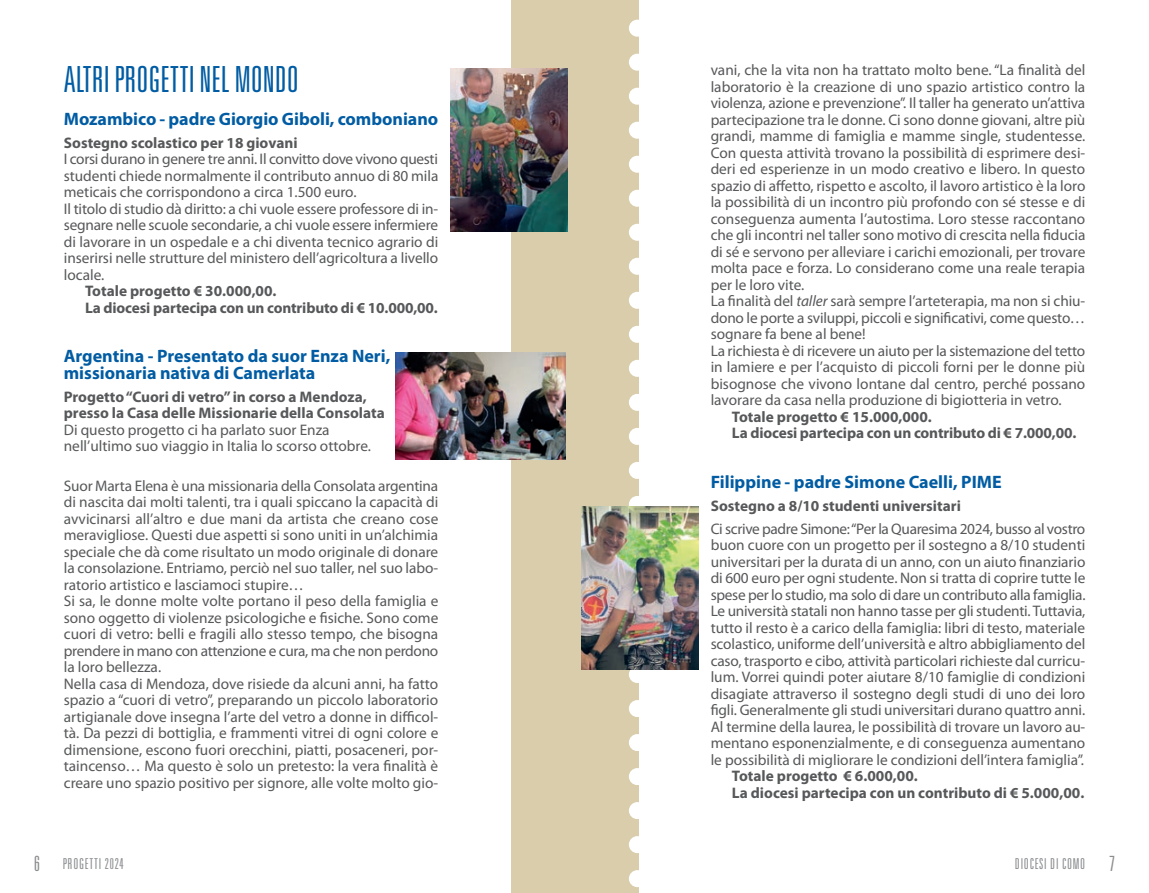
<style>
.page{position:relative;width:1149px;height:893px;background:#fff}
.page>*{position:absolute;margin:0;border:0;box-sizing:border-box;transform-origin:0 0}
.Testo_Myriad_Progett{font:300 ultra-condensed 36px "Univers LT";color:#015ca3}
.Titoletto_12{font:700 18px "Myriad Pro";color:#015ca3}
.Testo_Myriad_Progett-2{font:15.3px/16.5px "Myriad Pro";color:#57585a;text-align:justify}
.Importo_progetto{font:700 15.3px "Myriad Pro";letter-spacing:-.005em;color:#57585a}
.Testi_progetto_BOLD{font:700 15.3px/16.5px "Myriad Pro";color:#57585a}
.t1{font:300 ultra-condensed 15px "Univers LT";letter-spacing:.05em;color:#8a8c8f}
.s1{font-style:italic}
.s2{font-size:21px}
</style>
<div class="page">
<div style="left:510px;top:0;width:128px;height:893px;background:#d9cdab"></div>
<div style="left:628px;top:20px;width:17px;height:17px;background:#fff;border-radius:50%"></div>
<div style="left:628px;top:54px;width:17px;height:17px;background:#fff;border-radius:50%"></div>
<div style="left:628px;top:88px;width:17px;height:17px;background:#fff;border-radius:50%"></div>
<div style="left:628px;top:122px;width:17px;height:17px;background:#fff;border-radius:50%"></div>
<div style="left:628px;top:156px;width:17px;height:17px;background:#fff;border-radius:50%"></div>
<div style="left:628px;top:190px;width:17px;height:17px;background:#fff;border-radius:50%"></div>
<div style="left:628px;top:224px;width:17px;height:17px;background:#fff;border-radius:50%"></div>
<div style="left:628px;top:258px;width:17px;height:17px;background:#fff;border-radius:50%"></div>
<div style="left:628px;top:292px;width:17px;height:17px;background:#fff;border-radius:50%"></div>
<div style="left:628px;top:326px;width:17px;height:17px;background:#fff;border-radius:50%"></div>
<div style="left:628px;top:360px;width:17px;height:17px;background:#fff;border-radius:50%"></div>
<div style="left:628px;top:394px;width:17px;height:17px;background:#fff;border-radius:50%"></div>
<div style="left:628px;top:428px;width:17px;height:17px;background:#fff;border-radius:50%"></div>
<div style="left:628px;top:462px;width:17px;height:17px;background:#fff;border-radius:50%"></div>
<div style="left:628px;top:496px;width:17px;height:17px;background:#fff;border-radius:50%"></div>
<div style="left:628px;top:666px;width:17px;height:17px;background:#fff;border-radius:50%"></div>
<div style="left:628px;top:700px;width:17px;height:17px;background:#fff;border-radius:50%"></div>
<div style="left:628px;top:734px;width:17px;height:17px;background:#fff;border-radius:50%"></div>
<div style="left:628px;top:768px;width:17px;height:17px;background:#fff;border-radius:50%"></div>
<div style="left:628px;top:802px;width:17px;height:17px;background:#fff;border-radius:50%"></div>
<div style="left:628px;top:836px;width:17px;height:17px;background:#fff;border-radius:50%"></div>
<div style="left:628px;top:870px;width:17px;height:17px;background:#fff;border-radius:50%"></div>
<img style="left:581px;top:506px;width:117px;height:164px">
<img style="left:450px;top:68px;width:117px;height:164px">
<img style="left:395px;top:353px;width:171px;height:106px">
<p class="Testo_Myriad_Progett" style="left:64px;top:59px;width:236px">ALTRI PROGETTI NEL MONDO</p>
<p class="Titoletto_12" style="left:64px;top:107px;width:376px">Mozambico - padre Giorgio Giboli, comboniano</p>
<p class="Testi_progetto_BOLD" style="left:64px;top:134px;width:235px">Sostegno scolastico per 18 giovani</p>
<p class="Testo_Myriad_Progett-2" style="left:64px;top:151px;width:376px">I corsi durano in genere tre anni. Il convitto dove vivono questi studenti chiede normalmente il contributo annuo di 80 mila meticais che corrispondono a circa 1.500 euro.</p>
<p class="Testo_Myriad_Progett-2" style="left:64px;top:200px;width:376px">Il titolo di studio dà diritto: a chi vuole essere professore di in&shy;segnare nelle scuole secondarie, a chi vuole essere infermiere di lavorare in un ospedale e a chi diventa tecnico agrario di inserirsi nelle strutture del ministero dell’agricoltura a livello locale.</p>
<p class="Importo_progetto" style="left:85px;top:281px;width:193px">Totale progetto € 30.000,00.</p>
<p class="Importo_progetto" style="left:85px;top:298px;width:354px">La diocesi partecipa con un contributo di € 10.000,00.</p>
<p class="Titoletto_12" style="left:64px;top:345px;width:328px">Argentina - Presentato da suor Enza Neri,</p>
<p class="Titoletto_12" style="left:64px;top:361px;width:253px">missionaria nativa di Camerlata</p>
<p class="Testi_progetto_BOLD" style="left:64px;top:388px;width:322px">Progetto “Cuori di vetro” in corso a Mendoza, presso la Casa delle Missionarie della Consolata</p>
<p class="Testo_Myriad_Progett-2" style="left:64px;top:421px;width:267px">Di questo progetto ci ha parlato suor Enza</p>
<p class="Testo_Myriad_Progett-2" style="left:64px;top:438px;width:308px">nell’ultimo suo viaggio in Italia lo scorso ottobre.</p>
<p class="Testo_Myriad_Progett-2" style="left:64px;top:477px;width:376px">Suor Marta Elena è una missionaria della Consolata argentina di nascita dai molti talenti, tra i quali spiccano la capacità di avvicinarsi all’altro e due mani da artista che creano cose meravigliose. Questi due aspetti si sono uniti in un’alchimia speciale che dà come risultato un modo originale di donare la consolazione. Entriamo, perciò nel suo taller, nel suo labo&shy;ratorio artistico e lasciamoci stupire…</p>
<p class="Testo_Myriad_Progett-2" style="left:64px;top:593px;width:376px">Si sa, le donne molte volte portano il peso della famiglia e sono oggetto di violenze psicologiche e fisiche. Sono come cuori di vetro: belli e fragili allo stesso tempo, che bisogna prendere in mano con attenzione e cura, ma che non perdono la loro bellezza.</p>
<p class="Testo_Myriad_Progett-2" style="left:64px;top:675px;width:376px">Nella casa di Mendoza, dove risiede da alcuni anni, ha fatto spazio a “cuori di vetro”, preparando un piccolo laboratorio artigianale dove insegna l’arte del vetro a donne in difficol&shy;tà. Da pezzi di bottiglia, e frammenti vitrei di ogni colore e dimensione, escono fuori orecchini, piatti, posaceneri, por&shy;taincenso… Ma questo è solo un pretesto: la vera finalità è creare uno spazio positivo per signore, alle volte molto gio-</p>
<p class="Testo_Myriad_Progett-2" style="left:710px;top:62px;width:376px">vani, che la vita non ha trattato molto bene. “La finalità del laboratorio è la creazione di uno spazio artistico contro la violenza, azione e prevenzione”. Il taller ha generato un’attiva partecipazione tra le donne. Ci sono donne giovani, altre più grandi, mamme di famiglia e mamme single, studentesse.<br>Con questa attività trovano la possibilità di esprimere desi&shy;deri ed esperienze in un modo creativo e libero. In questo spazio di affetto, rispetto e ascolto, il lavoro artistico è la loro la possibilità di un incontro più profondo con sé stesse e di conseguenza aumenta l’autostima. Loro stesse raccontano che gli incontri nel taller sono motivo di crescita nella fiducia di sé e servono per alleviare i carichi emozionali, per trovare molta pace e forza. Lo considerano come una reale terapia per le loro vite.</p>
<p class="Testo_Myriad_Progett-2" style="left:710px;top:293px;width:376px">La finalità del <span class="s1">taller</span> sarà sempre l’arteterapia, ma non si chiu&shy;dono le porte a sviluppi, piccoli e significativi, come questo… sognare fa bene al bene!</p>
<p class="Testo_Myriad_Progett-2" style="left:710px;top:342px;width:376px">La richiesta è di ricevere un aiuto per la sistemazione del tetto in lamiere e per l’acquisto di piccoli forni per le donne più bisognose che vivono lontane dal centro, perché possano lavorare da casa nella produzione di bigiotteria in vetro.</p>
<p class="Importo_progetto" style="left:731px;top:407px;width:201px">Totale progetto € 15.000,000.</p>
<p class="Importo_progetto" style="left:731px;top:423px;width:346px">La diocesi partecipa con un contributo di € 7.000,00.</p>
<p class="Titoletto_12" style="left:710px;top:470px;width:292px">Filippine - padre Simone Caelli, PIME</p>
<p class="Testi_progetto_BOLD" style="left:710px;top:497px;width:252px">Sostegno a 8/10 studenti universitari</p>
<p class="Testo_Myriad_Progett-2" style="left:710px;top:520px;width:376px">Ci scrive padre Simone: “Per la Quaresima 2024, busso al vostro buon cuore con un progetto per il sostegno a 8/10 studenti universitari per la durata di un anno, con un aiuto finanziario di 600 euro per ogni studente. Non si tratta di coprire tutte le spese per lo studio, ma solo di dare un contributo alla famiglia.<br>Le università statali non hanno tasse per gli studenti. Tuttavia, tutto il resto è a carico della famiglia: libri di testo, materiale scolastico, uniforme dell’università e altro abbigliamento del caso, trasporto e cibo, attività particolari richieste dal curricu&shy;lum. Vorrei quindi poter aiutare 8/10 famiglie di condizioni disagiate attraverso il sostegno degli studi di uno dei loro figli. Generalmente gli studi universitari durano quattro anni.<br>Al termine della laurea, le possibilità di trovare un lavoro au&shy;mentano esponenzialmente, e di conseguenza aumentano le possibilità di migliorare le condizioni dell’intera famiglia”.</p>
<p class="Importo_progetto" style="left:731px;top:766px;width:187px">Totale progetto € 6.000,00.</p>
<p class="Importo_progetto" style="left:731px;top:782px;width:354px">La diocesi partecipa con un contributo di € 5.000,00.</p>
<p class="t1" style="left:34px;top:855px;width:91px"><span class="s2">6</span> PROGETTI 2024</p>
<p class="t1" style="left:1014px;top:855px;width:101px">DIOCESI DI COMO <span class="s2">7</span></p>
</div>
